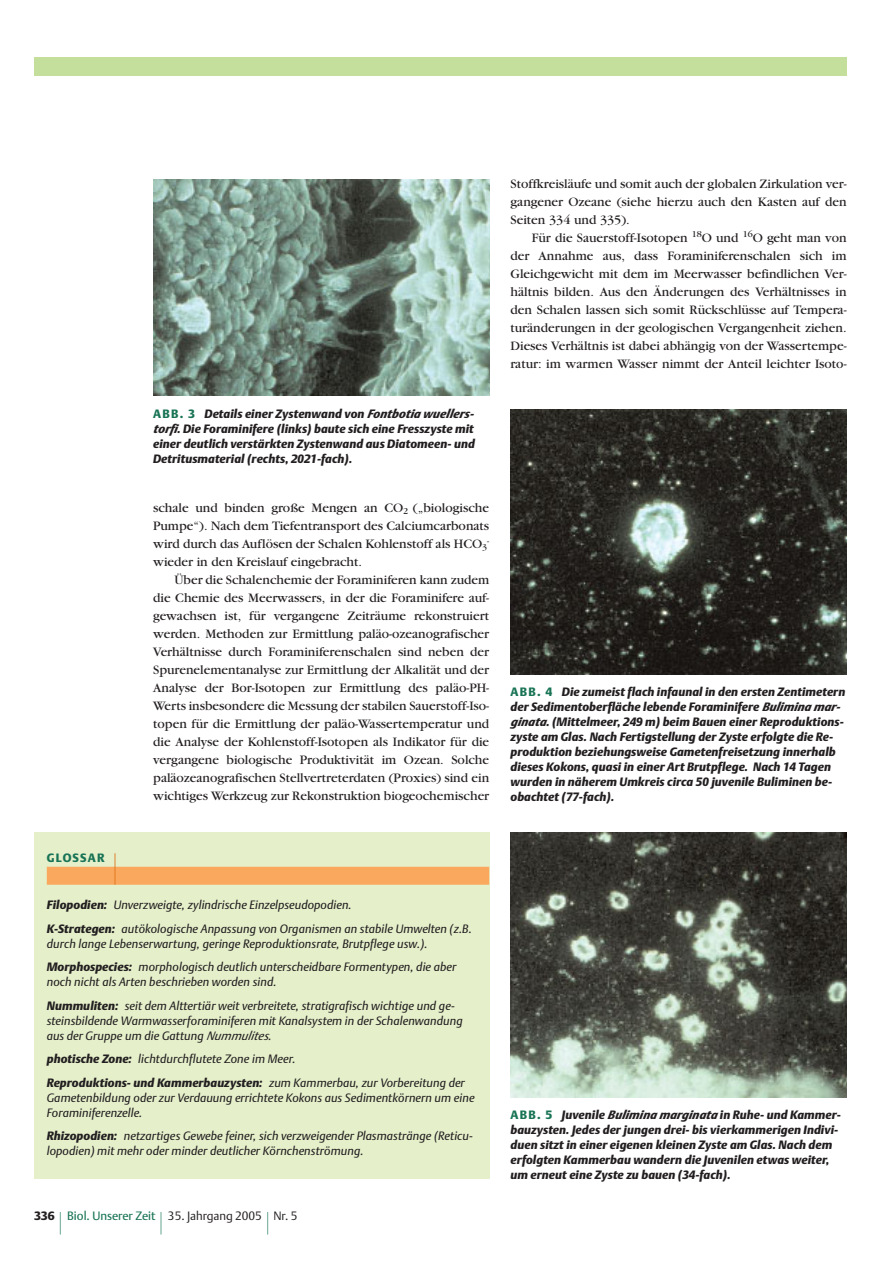
<style>
.page{position:relative;width:893px;height:1262px;background:#fff}
.page>*{position:absolute;margin:0;border:0;box-sizing:border-box;transform-origin:0 0}
.t1{font:200 42px "Helvetica Neue";color:#de761c}
.t2{font:200 30px "Helvetica Neue";color:#197456}
.t3{font:13.5px/18px "Garamond";color:#231f20;text-align:justify}
.t4{font:italic 12px/15px "DTL Argo T Black";letter-spacing:.005em;color:#231f20}
.t5{font:italic 12px/23.5px "DTL Argo T";letter-spacing:.01em;color:#231f20}
.t6{font:12px "DTL Argo T Light";color:#231f20}
.t7{font:12px "DTL Argo T";color:#197456}
.t8{font:12px "DTL Argo T Black";letter-spacing:.1em;color:#197456}
.t9{font:12px "DTL Argo T Black";color:#231f20}
.t10{font:9.45px "Garamond";color:#231f20}
.s1{font-style:normal;color:#197456}
.s2{font-family:"DTL Argo T Black"}
.s3{font-family:"DTL Argo T"}
</style>
<div class="page">
<div style="left:34px;top:58px;width:812px;height:18px;background:#c4df9b"></div>
<img style="left:153px;top:179px;width:336px;height:216px">
<img style="left:510px;top:409px;width:336px;height:265px">
<img style="left:510px;top:832px;width:336px;height:265px">
<div style="left:34px;top:832px;width:455px;height:347px;background:#e5f0cb"></div>
<div style="left:47px;top:866px;width:442px;height:18px;background:#faa85e"></div>
<p class="t4" style="left:153px;top:407px;width:324px"><span class="s1">ABB. 3</span> Details einer Zystenwand von Fontbotia wuellers&shy;torfi. Die Foraminifere (links) baute sich eine Fresszyste mit einer deutlich verstärkten Zystenwand aus Diatomeen- und Detritusmaterial (rechts, 2021-fach).</p>
<p class="t3" style="left:153px;top:500px;width:337px">schale und binden große Mengen an CO<sub>2</sub> („biologische Pumpe“). Nach dem Tiefentransport des Calciumcarbonats wird durch das Auflösen der Schalen Kohlenstoff als HCO<sub>3</sub></p>
<p class="t10" style="left:487px;top:537px;width:4px">-</p>
<p class="t3" style="left:153px;top:554px;width:210px">wieder in den Kreislauf eingebracht.</p>
<p class="t3" style="left:174px;top:572px;width:316px">Über die Schalenchemie der Foraminiferen kann zudem</p>
<p class="t3" style="left:153px;top:590px;width:337px">die Chemie des Meerwassers, in der die Foraminifere auf-</p>
<p class="t3" style="left:153px;top:608px;width:337px">gewachsen ist, für vergangene Zeiträume rekonstruiert</p>
<p class="t3" style="left:153px;top:626px;width:337px">werden. Methoden zur Ermittlung paläo-ozeanografischer</p>
<p class="t3" style="left:153px;top:644px;width:337px">Verhältnisse durch Foraminiferenschalen sind neben der</p>
<p class="t3" style="left:153px;top:662px;width:337px">Spurenelementanalyse zur Ermittlung der Alkalität und der</p>
<p class="t3" style="left:153px;top:680px;width:337px">Analyse der Bor-Isotopen zur Ermittlung des paläo-PH-</p>
<p class="t3" style="left:153px;top:698px;width:337px">Werts insbesondere die Messung der stabilen Sauerstoff-Iso-</p>
<p class="t3" style="left:153px;top:716px;width:337px">topen für die Ermittlung der paläo-Wassertemperatur und</p>
<p class="t3" style="left:153px;top:734px;width:337px">die Analyse der Kohlenstoff-Isotopen als Indikator für die</p>
<p class="t3" style="left:153px;top:752px;width:337px">vergangene biologische Produktivität im Ozean. Solche</p>
<p class="t3" style="left:153px;top:770px;width:337px">paläozeanografischen Stellvertreterdaten (Proxies) sind ein</p>
<p class="t3" style="left:153px;top:788px;width:337px">wichtiges Werkzeug zur Rekonstruktion biogeochemischer</p>
<p class="t8" style="left:47px;top:854px;width:59px">GLOSSAR</p>
<h1 class="t1" style="left:110px;top:854px;width:11px">|</h1>
<p class="t5" style="left:47px;top:894px;width:426px"><span class="s2">Filopodien:</span> Unverzweigte, zylindrische Einzelpseudopodien.<br><span class="s2">K-Strategen:</span> autökologische Anpassung von Organismen an stabile Umwelten (z.B.</p>
<p class="t5" style="left:47px;top:933px;width:411px">durch lange Lebenserwartung, geringe Reproduktionsrate, Brutpflege usw.).<br><span class="s2">Morphospecies:</span> morphologisch deutlich unterscheidbare Formentypen, die aber</p>
<p class="t5" style="left:47px;top:971px;width:409px">noch nicht als Arten beschrieben worden sind.<br><span class="s2">Nummuliten:</span> seit dem Alttertiär weit verbreitete, stratigrafisch wichtige und ge-</p>
<p class="t5" style="left:47px;top:1014px;width:417px;line-height:15px">steinsbildende Warmwasserforaminiferen mit Kanalsystem in der Schalenwandung aus der Gruppe um die Gattung Nummulites.</p>
<p class="t5" style="left:47px;top:1048px;width:250px"><span class="s2">photische Zone:</span> lichtdurchflutete Zone im Meer.</p>
<p class="t4" style="left:47px;top:1076px;width:419px">Reproduktions- und Kammerbauzysten: <span class="s3">zum Kammerbau, zur Vorbereitung der</span></p>
<p class="t5" style="left:47px;top:1091px;width:429px;line-height:15px">Gametenbildung oder zur Verdauung errichtete Kokons aus Sedimentkörnern um eine<br>Foraminiferenzelle.</p>
<p class="t5" style="left:47px;top:1129px;width:427px;line-height:15px"><span class="s2">Rhizopodien:</span> netzartiges Gewebe feiner, sich verzweigender Plasmastränge (Reticu&shy;lopodien) mit mehr oder minder deutlicher Körnchenströmung.</p>
<p class="t9" style="left:34px;top:1211px;width:22px">336</p>
<h2 class="t2" style="left:57px;top:1212px;width:8px">|</h2>
<p class="t7" style="left:67px;top:1211px;width:90px">Biol. Unserer Zeit</p>
<h2 class="t2" style="left:158px;top:1212px;width:8px">|</h2>
<p class="t6" style="left:168px;top:1211px;width:95px">35. Jahrgang 2005</p>
<h2 class="t2" style="left:264px;top:1212px;width:8px">|</h2>
<p class="t6" style="left:273px;top:1211px;width:26px">Nr. 5</p>
<p class="t3" style="left:510px;top:176px;width:337px">Stoffkreisläufe und somit auch der globalen Zirkulation ver&shy;gangener Ozeane (siehe hierzu auch den Kasten auf den Seiten 334 und 335).</p>
<p class="t3" style="left:510px;top:230px;width:337px;text-indent:21px">Für die Sauerstoff-Isotopen <sup>18</sup>O und <sup>16</sup>O geht man von der Annahme aus, dass Foraminiferenschalen sich im Gleichgewicht mit dem im Meerwasser befindlichen Ver&shy;hältnis bilden. Aus den Änderungen des Verhältnisses in den Schalen lassen sich somit Rückschlüsse auf Tempera&shy;turänderungen in der geologischen Vergangenheit ziehen.<br>Dieses Verhältnis ist dabei abhängig von der Wassertempe&shy;ratur: im warmen Wasser nimmt der Anteil leichter Isoto-</p>
<p class="t4" style="left:510px;top:686px;width:336px"><span class="s1">ABB. 4</span> Die zumeist flach infaunal in den ersten Zentimetern der Sedimentoberfläche lebende Foraminifere Bulimina mar&shy;ginata. (Mittelmeer, 249 m) beim Bauen einer Reproduktions&shy;zyste am Glas. Nach Fertigstellung der Zyste erfolgte die Re&shy;produktion beziehungsweise Gametenfreisetzung innerhalb dieses Kokons, quasi in einer Art Brutpflege. Nach 14 Tagen wurden in näherem Umkreis circa 50 juvenile Buliminen be&shy;obachtet (77-fach).</p>
<p class="t4" style="left:510px;top:1108px;width:332px"><span class="s1">ABB. 5</span> Juvenile Bulimina marginatain Ruhe- und Kammer&shy;bauzysten. Jedes der jungen drei- bis vierkammerigen Indivi&shy;duen sitzt in einer eigenen kleinen Zyste am Glas. Nach dem erfolgten Kammerbau wandern die Juvenilen etwas weiter, um erneut eine Zyste zu bauen (34-fach).</p>
</div>
